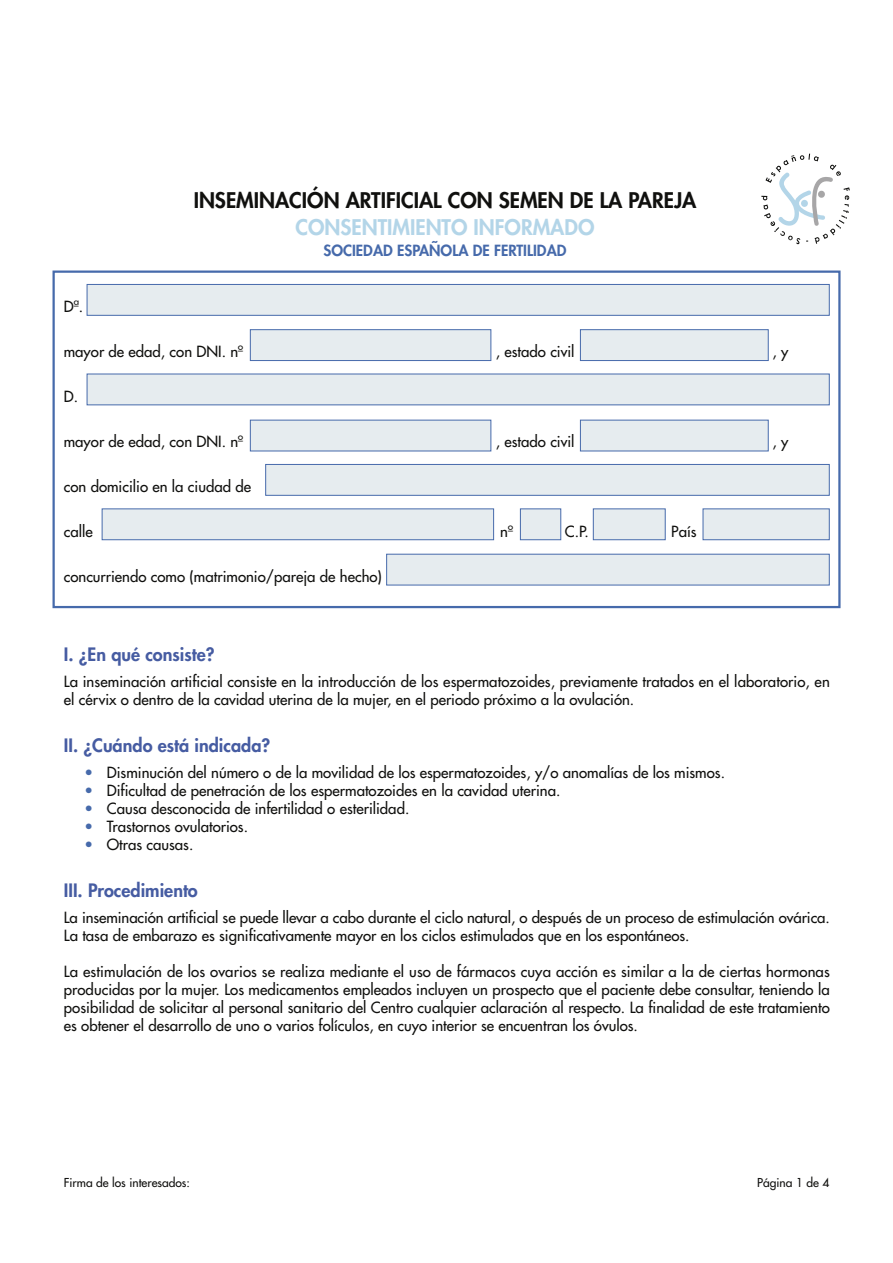
<style>
.page{position:relative;width:893px;height:1263px;background:#fff}
.page>*{position:absolute;margin:0;border:0;box-sizing:border-box;transform-origin:0 0}
.t1{font:800 21px "Futura";color:#10100e}
.t2{font:800 21px "Futura";color:#b3d5e8}
.t3{font:800 18px "Futura";color:#465ca2}
.t4{font:15px/18px "Futura";color:#10100e}
.t5{font:800 15px "Futura";color:#466aab}
.t6{font:12px "Futura";color:#10100e}
.s1{color:#466aab}
</style>
<div class="page">
<div style="left:250px;top:329px;width:241px;height:32px;background:#e6ecef;border:1px solid #466aab"></div>
<div style="left:580px;top:329px;width:188px;height:32px;background:#e6ecef;border:1px solid #466aab"></div>
<div style="left:250px;top:420px;width:241px;height:31px;background:#e6ecef"></div>
<div style="left:580px;top:420px;width:188px;height:31px;background:#e6ecef"></div>
<div style="left:265px;top:464px;width:565px;height:32px;background:#e6ecef;border:1px solid #466aab"></div>
<div style="left:102px;top:508px;width:392px;height:32px;background:#e6ecef;border:1px solid #466aab"></div>
<div style="left:520px;top:508px;width:41px;height:32px;background:#e6ecef;border:1px solid #466aab"></div>
<div style="left:593px;top:508px;width:72px;height:32px;background:#e6ecef;border:1px solid #466aab"></div>
<div style="left:703px;top:508px;width:127px;height:32px;background:#e6ecef;border:1px solid #466aab"></div>
<div style="left:386px;top:554px;width:444px;height:31px;background:#e6ecef;border:1px solid #466aab"></div>
<div style="left:87px;top:374px;width:743px;height:31px;background:#e6ecef"></div>
<div style="left:87px;top:284px;width:743px;height:32px;background:#e6ecef;border:1px solid #466aab"></div>
<div style="left:53px;top:271px;width:787px;height:337px;border:2px solid #466aab"></div>
<svg style="left:761px;top:154px;width:89px;height:90px"></svg>
<h1 class="t1" style="left:194px;top:190px;width:504px">INSEMINACIÓN ARTIFICIAL CON SEMEN DE LA PAREJA</h1>
<h1 class="t2" style="left:295px;top:217px;width:300px">CONSENTIMIENTO INFORMADO</h1>
<p class="t5" style="left:323px;top:243px;width:244px">SOCIEDAD ESPAÑOLA DE FERTILIDAD</p>
<p class="t4" style="left:64px;top:299px;width:21px">Dª.</p>
<p class="t4" style="left:64px;top:344px;width:181px">mayor de edad, con DNI. nº</p>
<p class="t4" style="left:496px;top:344px;width:80px">, estado civil</p>
<p class="t4" style="left:772px;top:344px;width:17px">, y</p>
<p class="t4" style="left:64px;top:389px;width:16px">D.</p>
<p class="t4" style="left:64px;top:434px;width:181px">mayor de edad, con DNI. nº</p>
<p class="t4" style="left:496px;top:434px;width:80px">, estado civil</p>
<p class="t4" style="left:772px;top:434px;width:17px">, y</p>
<p class="t4" style="left:64px;top:479px;width:189px">con domicilio en la ciudad de</p>
<p class="t4" style="left:64px;top:524px;width:30px">calle</p>
<p class="t4" style="left:500px;top:524px;width:14px">nº</p>
<p class="t4" style="left:565px;top:524px;width:25px">C.P.</p>
<p class="t4" style="left:671px;top:524px;width:27px">País</p>
<p class="t4" style="left:64px;top:569px;width:320px">concurriendo como (matrimonio/pareja de hecho)</p>
<p class="t3" style="left:64px;top:645px;width:152px">I. ¿En qué consiste?</p>
<p class="t4" style="left:64px;top:674px;width:767px">La inseminación artificial consiste en la introducción de los espermatozoides, previamente tratados en el laboratorio, en el cérvix o dentro de la cavidad uterina de la mujer, en el periodo próximo a la ovulación.</p>
<p class="t3" style="left:64px;top:736px;width:208px">II. ¿Cuándo está indicada?</p>
<p class="t4" style="left:84px;top:765px;width:642px"><span class="s1">•</span> Disminución del número o de la movilidad de los espermatozoides, y/o anomalías de los mismos.</p>
<p class="t4" style="left:84px;top:783px;width:477px"><span class="s1">•</span> Dificultad de penetración de los espermatozoides en la cavidad uterina.</p>
<p class="t4" style="left:84px;top:801px;width:326px"><span class="s1">•</span> Causa desconocida de infertilidad o esterilidad.</p>
<p class="t4" style="left:84px;top:819px;width:165px"><span class="s1">•</span> Trastornos ovulatorios.</p>
<p class="t4" style="left:84px;top:837px;width:110px"><span class="s1">•</span> Otras causas.</p>
<p class="t3" style="left:64px;top:881px;width:135px">III. Procedimiento</p>
<p class="t4" style="left:64px;top:910px;width:767px">La inseminación artificial se puede llevar a cabo durante el ciclo natural, o después de un proceso de estimulación ovárica.<br>La tasa de embarazo es significativamente mayor en los ciclos estimulados que en los espontáneos.</p>
<p class="t4" style="left:64px;top:964px;width:767px;text-align:justify">La estimulación de los ovarios se realiza mediante el uso de fármacos cuya acción es similar a la de ciertas hormonas producidas por la mujer. Los medicamentos empleados incluyen un prospecto que el paciente debe consultar, teniendo la posibilidad de solicitar al personal sanitario del Centro cualquier aclaración al respecto. La finalidad de este tratamiento es obtener el desarrollo de uno o varios folículos, en cuyo interior se encuentran los óvulos.</p>
<p class="t6" style="left:64px;top:1177px;width:128px">Firma de los interesados:</p>
<p class="t6" style="left:757px;top:1177px;width:74px">Página 1 de 4</p>
</div>
